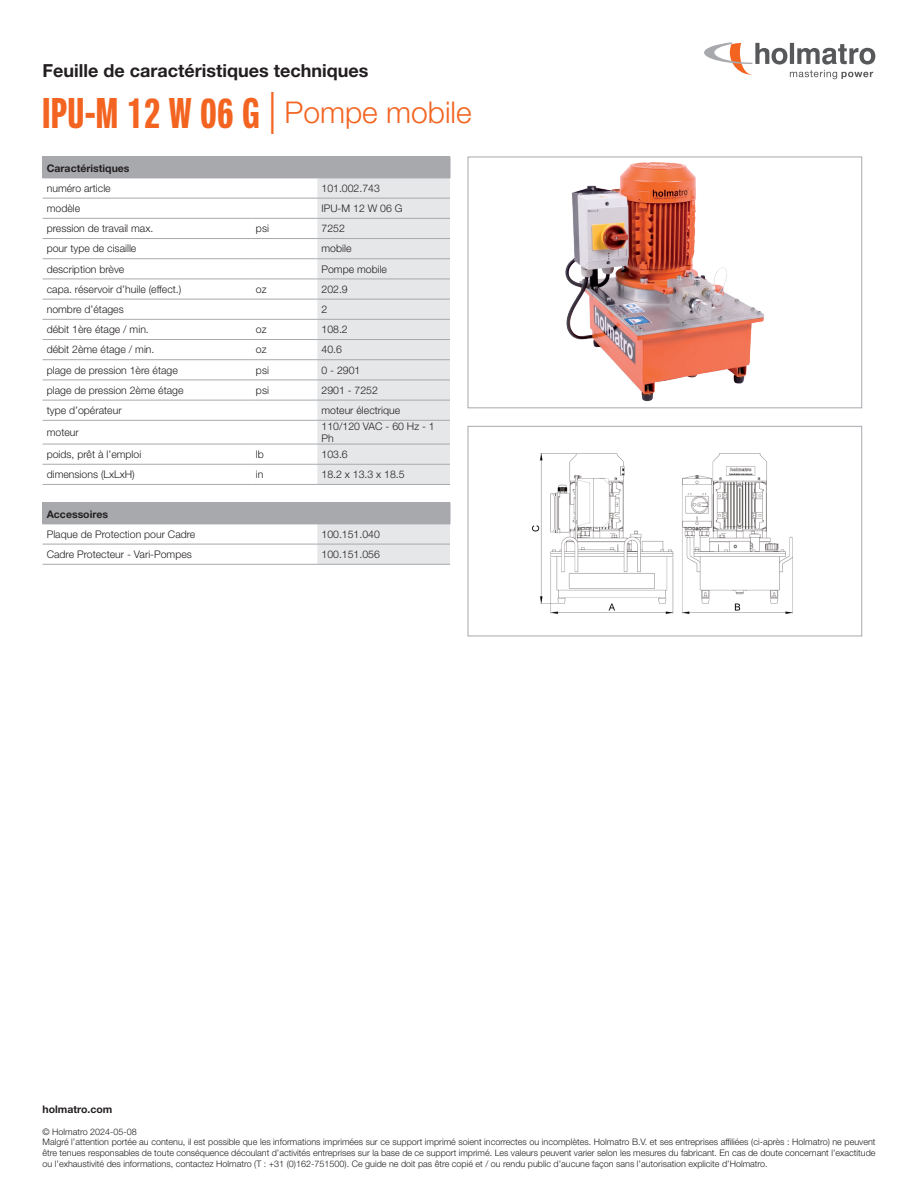
<style>
.page{position:relative;width:918px;height:1188px;background:#fff}
.page>*{position:absolute;margin:0;border:0;box-sizing:border-box;transform-origin:0 0}
.t1{font:700 42px "Neue Helvetica Pro 79 Cm";letter-spacing:.02em;color:#f36421}
.t2{font:700 18px "Helvetica Neue LT Std";color:#231f20}
.t3{font:300 10.5px/12px "Helvetica Neue LT Std";color:#231f20}
.t4{font:700 10.5px "Helvetica Neue LT Std";color:#231f20}
.t5{font:300 9px/10.8px "Helvetica Neue LT Std";color:#231f20}
.s1{font-family:"Helvetica Neue LT Std";font-weight:300}
.s2{font-family:"Helvetica Neue LT Std";font-weight:300;font-size:30px}
</style>
<div class="page">
<svg style="left:704px;top:42px;width:171px;height:37px"></svg>
<div style="left:43px;top:157px;width:407px;height:21px;background:#a8a9ad"></div>
<svg style="left:317px;top:157px;width:134px;height:327px;background:#e1e2e4"></svg>
<hr style="left:43px;top:178px;width:209px;height:1px;background:#a8a9ad">
<hr style="left:252px;top:178px;width:65px;height:1px;background:#a8a9ad">
<hr style="left:317px;top:178px;width:133px;height:1px;background:#a8a9ad">
<hr style="left:43px;top:198px;width:209px;height:1px;background:#a8a9ad">
<hr style="left:252px;top:198px;width:65px;height:1px;background:#a8a9ad">
<hr style="left:317px;top:198px;width:133px;height:1px;background:#a8a9ad">
<hr style="left:43px;top:218px;width:209px;height:1px;background:#a8a9ad">
<hr style="left:252px;top:218px;width:65px;height:1px;background:#a8a9ad">
<hr style="left:317px;top:218px;width:133px;height:1px;background:#a8a9ad">
<hr style="left:43px;top:238px;width:209px;height:1px;background:#a8a9ad">
<hr style="left:252px;top:238px;width:65px;height:1px;background:#a8a9ad">
<hr style="left:317px;top:238px;width:133px;height:1px;background:#a8a9ad">
<hr style="left:43px;top:258px;width:209px;height:1px;background:#a8a9ad">
<hr style="left:252px;top:258px;width:65px;height:1px;background:#a8a9ad">
<hr style="left:317px;top:258px;width:133px;height:1px;background:#a8a9ad">
<hr style="left:43px;top:279px;width:209px;height:1px;background:#a8a9ad">
<hr style="left:252px;top:279px;width:65px;height:1px;background:#a8a9ad">
<hr style="left:317px;top:279px;width:133px;height:1px;background:#a8a9ad">
<hr style="left:43px;top:299px;width:209px;height:1px;background:#a8a9ad">
<hr style="left:252px;top:299px;width:65px;height:1px;background:#a8a9ad">
<hr style="left:317px;top:299px;width:133px;height:1px;background:#a8a9ad">
<hr style="left:43px;top:319px;width:209px;height:1px;background:#a8a9ad">
<hr style="left:252px;top:319px;width:65px;height:1px;background:#a8a9ad">
<hr style="left:317px;top:319px;width:133px;height:1px;background:#a8a9ad">
<hr style="left:43px;top:339px;width:209px;height:1px;background:#a8a9ad">
<hr style="left:252px;top:339px;width:65px;height:1px;background:#a8a9ad">
<hr style="left:317px;top:339px;width:133px;height:1px;background:#a8a9ad">
<hr style="left:43px;top:359px;width:209px;height:1px;background:#a8a9ad">
<hr style="left:252px;top:359px;width:65px;height:1px;background:#a8a9ad">
<hr style="left:317px;top:359px;width:133px;height:1px;background:#a8a9ad">
<hr style="left:43px;top:380px;width:209px;height:1px;background:#a8a9ad">
<hr style="left:252px;top:380px;width:65px;height:1px;background:#a8a9ad">
<hr style="left:317px;top:380px;width:133px;height:1px;background:#a8a9ad">
<hr style="left:43px;top:400px;width:209px;height:1px;background:#a8a9ad">
<hr style="left:252px;top:400px;width:65px;height:1px;background:#a8a9ad">
<hr style="left:317px;top:400px;width:133px;height:1px;background:#a8a9ad">
<hr style="left:43px;top:420px;width:209px;height:1px;background:#a8a9ad">
<hr style="left:252px;top:420px;width:65px;height:1px;background:#a8a9ad">
<hr style="left:317px;top:420px;width:133px;height:1px;background:#a8a9ad">
<hr style="left:43px;top:444px;width:209px;height:1px;background:#a8a9ad">
<hr style="left:252px;top:444px;width:65px;height:1px;background:#a8a9ad">
<hr style="left:317px;top:444px;width:133px;height:1px;background:#a8a9ad">
<hr style="left:43px;top:484px;width:209px;height:1px;background:#a8a9ad">
<hr style="left:43px;top:464px;width:209px;height:1px;background:#a8a9ad">
<hr style="left:252px;top:484px;width:65px;height:1px;background:#a8a9ad">
<hr style="left:252px;top:464px;width:65px;height:1px;background:#a8a9ad">
<hr style="left:317px;top:484px;width:133px;height:1px;background:#a8a9ad">
<hr style="left:317px;top:464px;width:133px;height:1px;background:#a8a9ad">
<div style="left:43px;top:503px;width:407px;height:21px;background:#a8a9ad"></div>
<svg style="left:317px;top:503px;width:134px;height:61px"></svg>
<hr style="left:43px;top:524px;width:274px;height:1px;background:#a8a9ad">
<hr style="left:317px;top:524px;width:133px;height:1px;background:#a8a9ad">
<hr style="left:43px;top:564px;width:274px;height:1px;background:#a8a9ad">
<hr style="left:43px;top:544px;width:274px;height:1px;background:#a8a9ad">
<hr style="left:317px;top:564px;width:133px;height:1px;background:#a8a9ad">
<hr style="left:317px;top:544px;width:133px;height:1px;background:#a8a9ad">
<img style="left:531px;top:453px;width:262px;height:161px">
<div style="left:468px;top:426px;width:394px;height:210px;border:1px solid #a8a9ad"></div>
<img style="left:565px;top:162px;width:200px;height:240px">
<div style="left:468px;top:157px;width:394px;height:251px;border:1px solid #a8a9ad"></div>
<h2 class="t2" style="left:43px;top:59px;width:327px">Feuille de caractéristiques techniques</h2>
<h1 class="t1" style="left:43px;top:88px;width:431px">IPU-M 12 W 06 G <span class="s1">|</span> <span class="s2">Pompe mobile</span></h1>
<p class="t4" style="left:47px;top:161px;width:84px">Caractéristiques</p>
<p class="t3" style="left:47px;top:182px;width:65px">numéro article</p>
<p class="t3" style="left:322px;top:182px;width:60px">101.002.743</p>
<p class="t3" style="left:47px;top:202px;width:35px">modèle</p>
<p class="t3" style="left:322px;top:202px;width:83px">IPU-M 12 W 06 G</p>
<p class="t3" style="left:47px;top:222px;width:108px">pression de travail max.</p>
<p class="t3" style="left:256px;top:222px;width:15px">psi</p>
<p class="t3" style="left:322px;top:222px;width:25px">7252</p>
<p class="t3" style="left:47px;top:242px;width:91px">pour type de cisaille</p>
<p class="t3" style="left:322px;top:242px;width:31px">mobile</p>
<p class="t3" style="left:47px;top:263px;width:79px">description brève</p>
<p class="t3" style="left:322px;top:263px;width:67px">Pompe mobile</p>
<p class="t3" style="left:47px;top:283px;width:136px">capa. réservoir d’huile (effect.)</p>
<p class="t3" style="left:256px;top:283px;width:12px">oz</p>
<p class="t3" style="left:322px;top:283px;width:28px">202.9</p>
<p class="t3" style="left:47px;top:303px;width:79px">nombre d’étages</p>
<p class="t3" style="left:322px;top:303px;width:7px">2</p>
<p class="t3" style="left:47px;top:323px;width:104px">débit 1ère étage / min.</p>
<p class="t3" style="left:256px;top:323px;width:12px">oz</p>
<p class="t3" style="left:322px;top:323px;width:28px">108.2</p>
<p class="t3" style="left:47px;top:343px;width:109px">débit 2ème étage / min.</p>
<p class="t3" style="left:256px;top:343px;width:12px">oz</p>
<p class="t3" style="left:322px;top:343px;width:22px">40.6</p>
<p class="t3" style="left:47px;top:364px;width:133px">plage de pression 1ère étage</p>
<p class="t3" style="left:256px;top:364px;width:15px">psi</p>
<p class="t3" style="left:322px;top:364px;width:40px">0 - 2901</p>
<p class="t3" style="left:47px;top:384px;width:138px">plage de pression 2ème étage</p>
<p class="t3" style="left:256px;top:384px;width:15px">psi</p>
<p class="t3" style="left:322px;top:384px;width:58px">2901 - 7252</p>
<p class="t3" style="left:47px;top:404px;width:76px">type d’opérateur</p>
<p class="t3" style="left:322px;top:404px;width:80px">moteur électrique</p>
<p class="t3" style="left:47px;top:426px;width:34px">moteur</p>
<p class="t3" style="left:322px;top:420px;width:115px">110/120 VAC - 60 Hz - 1<br>Ph</p>
<p class="t3" style="left:47px;top:448px;width:96px">poids, prêt à l’emploi</p>
<p class="t3" style="left:256px;top:448px;width:9px">lb</p>
<p class="t3" style="left:322px;top:448px;width:28px">103.6</p>
<p class="t3" style="left:47px;top:468px;width:90px">dimensions (LxLxH)</p>
<p class="t3" style="left:256px;top:468px;width:9px">in</p>
<p class="t3" style="left:322px;top:468px;width:85px">18.2 x 13.3 x 18.5</p>
<p class="t4" style="left:47px;top:507px;width:63px">Accessoires</p>
<p class="t3" style="left:47px;top:528px;width:150px">Plaque de Protection pour Cadre</p>
<p class="t3" style="left:322px;top:528px;width:60px">100.151.040</p>
<p class="t3" style="left:47px;top:548px;width:147px">Cadre Protecteur - Vari-Pompes</p>
<p class="t3" style="left:322px;top:548px;width:60px">100.151.056</p>
<p class="t4" style="left:43px;top:1103px;width:71px">holmatro.com</p>
<p class="t5" style="left:43px;top:1126px;width:835px">© Holmatro 2024-05-08<br>Malgré l’attention portée au contenu, il est possible que les informations imprimées sur ce support imprimé soient incorrectes ou incomplètes. Holmatro B.V. et ses entreprises affiliées (ci-après : Holmatro) ne peuvent être tenues responsables de toute conséquence découlant d’activités entreprises sur la base de ce support imprimé. Les valeurs peuvent varier selon les mesures du fabricant. En cas de doute concernant l’exactitude ou l’exhaustivité des informations, contactez Holmatro (T : +31 (0)162-751500). Ce guide ne doit pas être copié et / ou rendu public d’aucune façon sans l’autorisation explicite d’Holmatro.</p>
</div>
